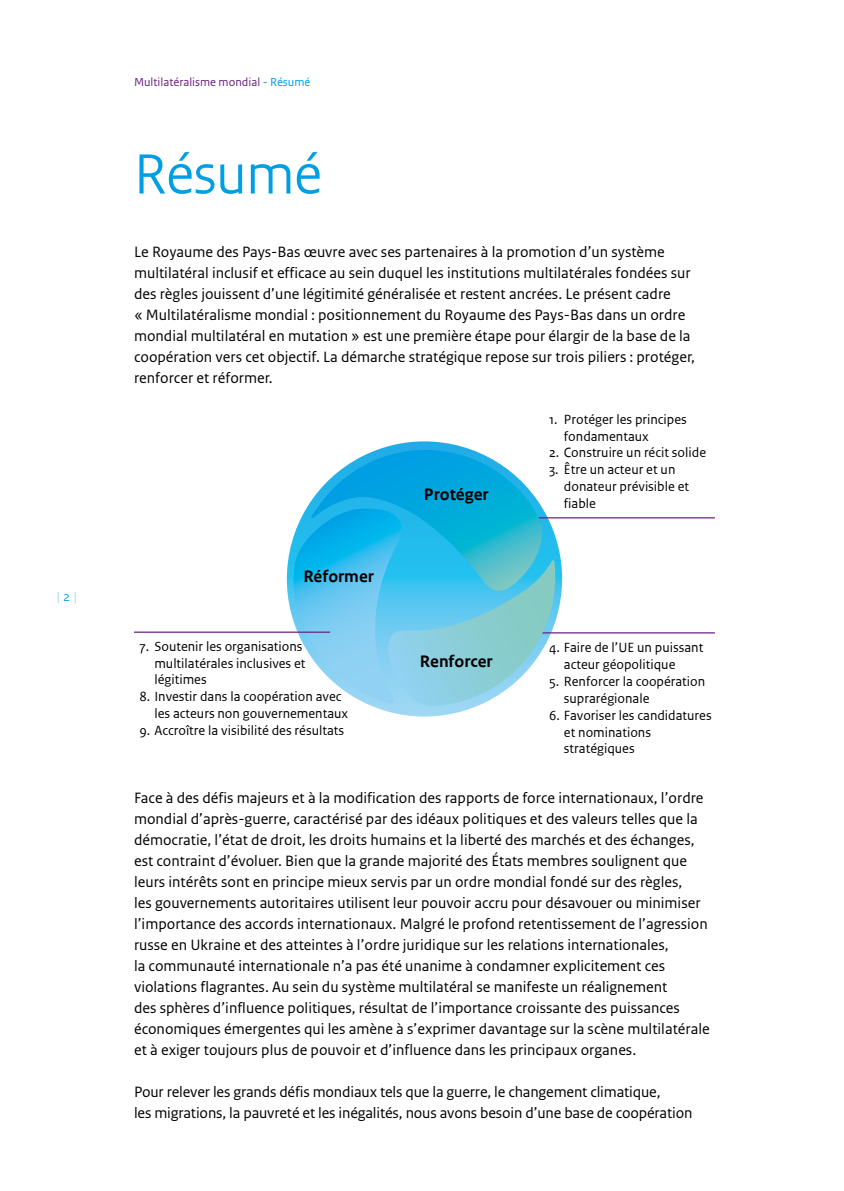
<style>
.page{position:relative;width:844px;height:1191px;background:#fff}
.page>*{position:absolute;margin:0;border:0;box-sizing:border-box;transform-origin:0 0}
.H2_Kop{font:59.5px "Rijksoverheid Sans Heading";color:#009ee3}
.t1{font:700 17.5px "Rijksoverheid Sans Text TT";color:#000}
.P_Broodtekst_Sans{font:15.75px/21px "Rijksoverheid Sans Text";color:#000}
.t2{font:14px/16.8px "Rijksoverheid Sans Text TT";color:#000}
.t3{font:14px "Rijksoverheid Sans Heading";color:#91d2f4}
.t4{font:12.25px "Rijksoverheid Sans Text Regular 2";color:#682180}
.s1{color:#009ee3}
</style>
<div class="page">
<svg style="left:287px;top:441px;width:275px;height:275px"></svg>
<hr style="left:518px;top:632px;width:196px;height:1px;background:#682180">
<hr style="left:518px;top:517px;width:196px;height:1px;background:#682180">
<svg style="left:291px;top:450px;width:265px;height:256px;background:#63c8e8"></svg>
<hr style="left:134px;top:631px;width:196px;height:2px;background:#682180">
<p class="t3" style="left:57px;top:588px;width:22px">| <span class="s1">2</span> |</p>
<p class="t4" style="left:134px;top:75px;width:178px">Multilatéralisme mondial <span class="s1">- Résumé</span></p>
<h2 class="H2_Kop" style="left:134px;top:140px;width:189px">Résumé</h2>
<p class="P_Broodtekst_Sans" style="left:134px;top:241px;width:562px">Le Royaume des Pays-Bas œuvre avec ses partenaires à la promotion d’un système multilatéral inclusif et efficace au sein duquel les institutions multilatérales fondées sur des règles jouissent d’une légitimité généralisée et restent ancrées. Le présent cadre<br>« Multilatéralisme mondial : positionnement du Royaume des Pays-Bas dans un ordre mondial multilatéral en mutation » est une première étape pour élargir de la base de la coopération vers cet objectif. La démarche stratégique repose sur trois piliers : protéger, renforcer et réformer.</p>
<p class="t1" style="left:303px;top:566px;width:72px">Réformer</p>
<p class="t2" style="left:154px;top:638px;width:153px;text-indent:-15px">7. Soutenir les organisations multilatérales inclusives et légitimes</p>
<p class="t2" style="left:154px;top:688px;width:195px;text-indent:-15px">8. Investir dans la coopération avec les acteurs non gouvernementaux</p>
<p class="t2" style="left:139px;top:722px;width:206px">9. Accroître la visibilité des résultats</p>
<p class="t1" style="left:424px;top:484px;width:66px">Protéger</p>
<p class="t1" style="left:420px;top:651px;width:74px">Renforcer</p>
<p class="t2" style="left:563px;top:411px;width:124px;text-indent:-15px">1. Protéger les principes fondamentaux</p>
<p class="t2" style="left:549px;top:444px;width:158px">2. Construire un récit solide</p>
<p class="t2" style="left:563px;top:461px;width:127px;text-indent:-15px">3. Être un acteur et un donateur prévisible et fiable</p>
<p class="t2" style="left:563px;top:639px;width:141px;text-indent:-15px">4. Faire de l’UE un puissant acteur géopolitique</p>
<p class="t2" style="left:563px;top:673px;width:143px;text-indent:-15px">5. Renforcer la coopération suprarégionale</p>
<p class="t2" style="left:563px;top:707px;width:149px;text-indent:-15px">6. Favoriser les candidatures et nominations stratégiques</p>
<p class="P_Broodtekst_Sans" style="left:134px;top:787px;width:577px">Face à des défis majeurs et à la modification des rapports de force internationaux, l’ordre mondial d’après-guerre, caractérisé par des idéaux politiques et des valeurs telles que la démocratie, l’état de droit, les droits humains et la liberté des marchés et des échanges, est contraint d’évoluer. Bien que la grande majorité des États membres soulignent que leurs intérêts sont en principe mieux servis par un ordre mondial fondé sur des règles,<br>les gouvernements autoritaires utilisent leur pouvoir accru pour désavouer ou minimiser l’importance des accords internationaux. Malgré le profond retentissement de l’agression russe en Ukraine et des atteintes à l’ordre juridique sur les relations internationales,<br>la communauté internationale n’a pas été unanime à condamner explicitement ces violations flagrantes. Au sein du système multilatéral se manifeste un réalignement<br>des sphères d’influence politiques, résultat de l’importance croissante des puissances économiques émergentes qui les amène à s’exprimer davantage sur la scène multilatérale et à exiger toujours plus de pouvoir et d’influence dans les principaux organes.</p>
<p class="P_Broodtekst_Sans" style="left:134px;top:1081px;width:559px">Pour relever les grands défis mondiaux tels que la guerre, le changement climatique,<br>les migrations, la pauvreté et les inégalités, nous avons besoin d’une base de coopération</p>
</div>
